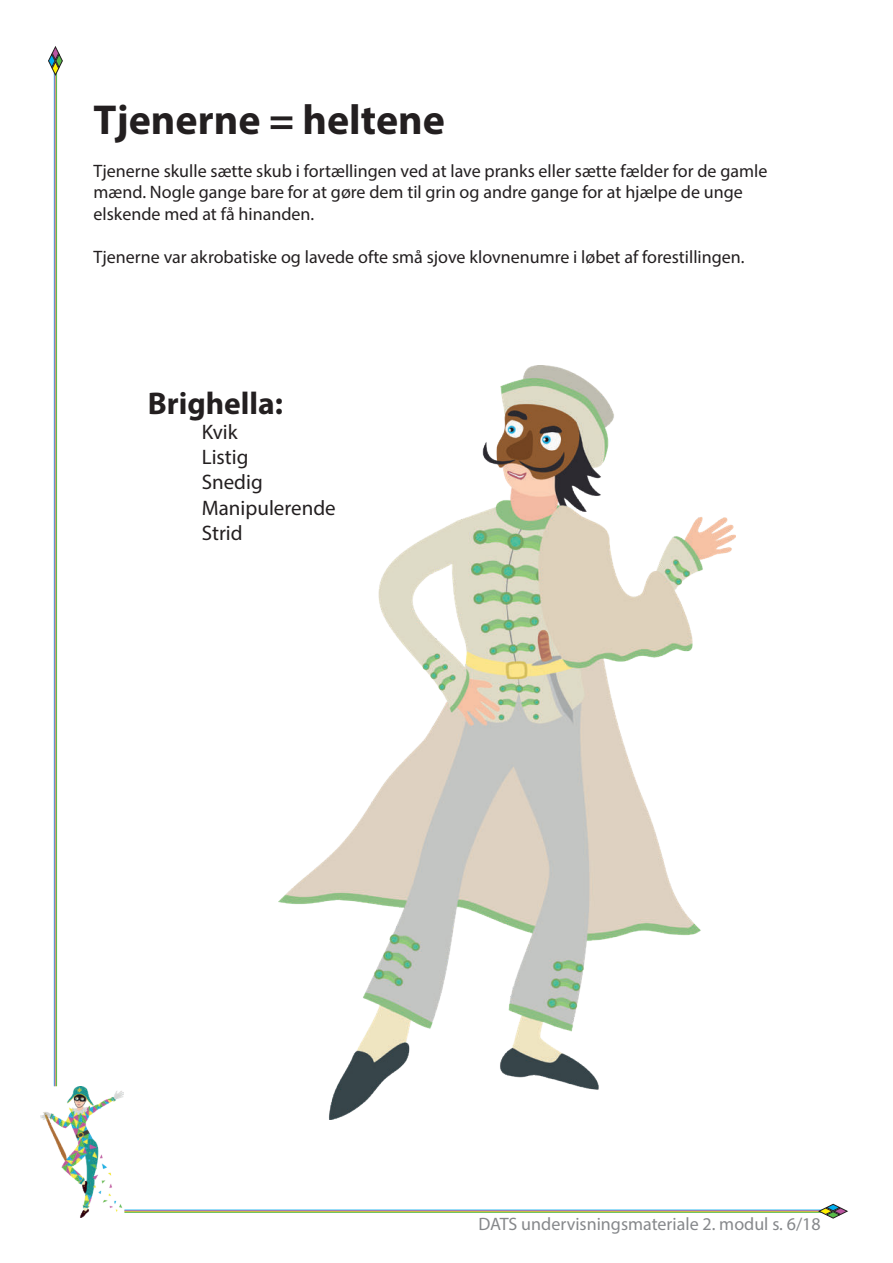
<style>
.page{position:relative;width:893px;height:1263px;background:#fff}
.page>*{position:absolute;margin:0;border:0;box-sizing:border-box;transform-origin:0 0}
.t1{font:700 42px "Myriad Pro";color:#231f20}
.t2{font:700 31.5px "Myriad Pro";color:#231f20}
.t3{font:21px/25.2px "Myriad Pro";color:#231f20}
.t4{font:18px/21.6px "Myriad Pro";color:#231f20}
.t5{font:18px "Myriad Pro";color:#86888b}
</style>
<div class="page">
<img style="left:40px;top:1087px;width:83px;height:130px">
<hr style="left:54px;top:65px;width:1px;height:1021px;background:#00aeef">
<hr style="left:55px;top:68px;width:1px;height:1018px;background:#bb55a1">
<hr style="left:56px;top:66px;width:1px;height:1020px;background:#58ba49">
<svg style="left:48px;top:46px;width:15px;height:30px"></svg>
<hr style="left:124px;top:1211px;width:701px;height:1px;background:#fff101">
<hr style="left:124px;top:1210px;width:702px;height:1px;background:#bb55a1">
<hr style="left:124px;top:1212px;width:704px;height:1px;background:#58ba49">
<svg style="left:818px;top:1204px;width:29px;height:14px"></svg>
<img style="left:278px;top:365px;width:458px;height:755px">
<h1 class="t1" style="left:94px;top:103px;width:353px">Tjenerne = heltene</h1>
<p class="t4" style="left:94px;top:160px;width:675px">Tjenerne skulle sætte skub i fortællingen ved at lave pranks eller sætte fælder for de gamle mænd. Nogle gange bare for at gøre dem til grin og andre gange for at hjælpe de unge elskende med at få hinanden.</p>
<p class="t4" style="left:94px;top:246px;width:652px">Tjenerne var akrobatiske og lavede ofte små sjove klovnenumre i løbet af forestillingen.</p>
<h2 class="t2" style="left:148px;top:391px;width:137px">Brighella:</h2>
<p class="t3" style="left:202px;top:419px;width:135px">Kvik<br>Listig<br>Snedig<br>Manipulerende<br>Strid</p>
<p class="t5" style="left:478px;top:1214px;width:344px">DATS undervisningsmateriale 2. modul s. 6/18</p>
</div>
